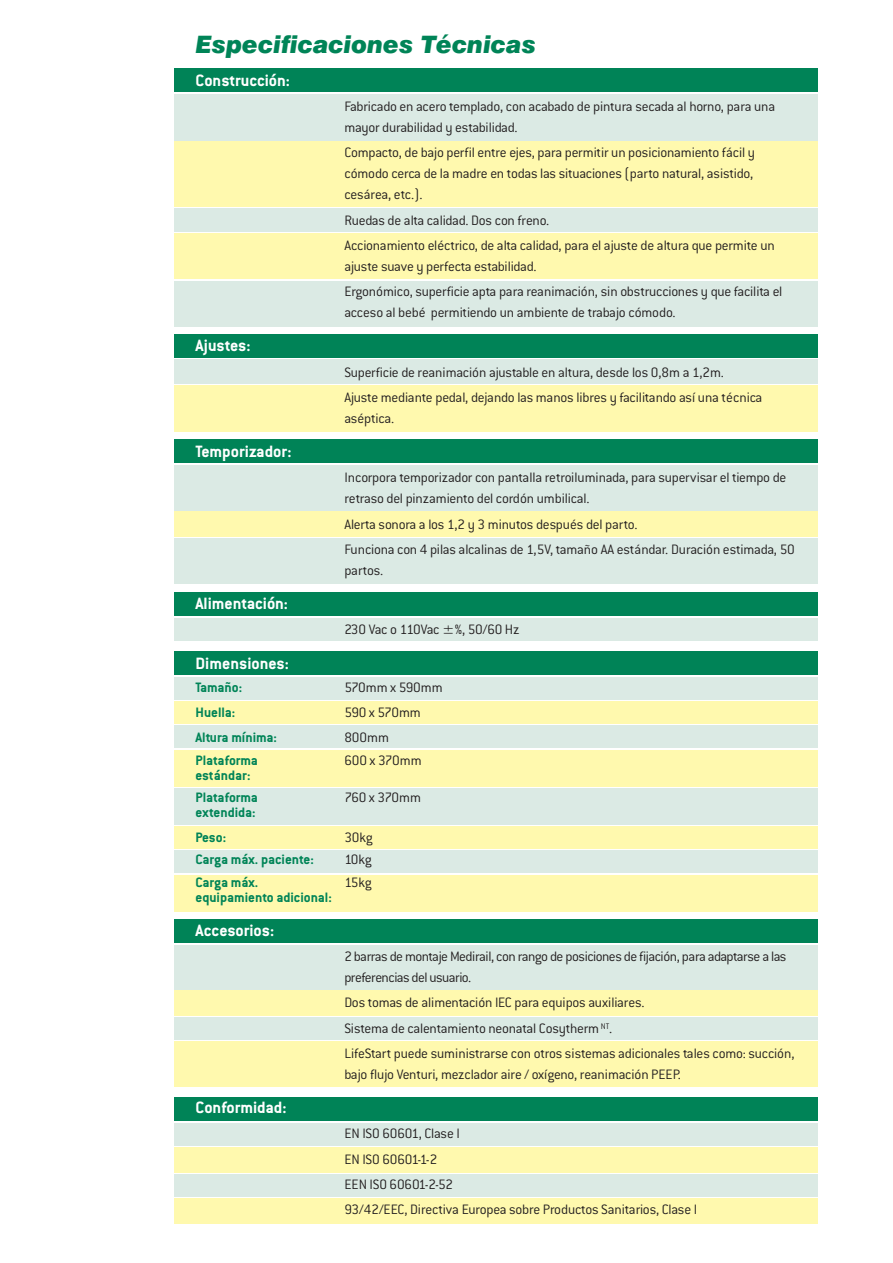
<style>
.page{position:relative;width:893px;height:1263px;background:#fff}
.page>*{position:absolute;margin:0;border:0;box-sizing:border-box;transform-origin:0 0}
.t1{font:italic 900 24px "Swiss 721 BT";color:#008457}
.t2{font:700 18px "Conduit ITC";color:#fff}
.t3{font:300 15px/25.2px "Conduit ITC";letter-spacing:-.015em;color:#231f20}
.t4{font:700 15px/22.2px "Conduit ITC";color:#008457}
.t5{font:300 15px/21px "Conduit ITC";letter-spacing:-.035em;color:#231f20}
</style>
<div class="page">
<div style="left:174px;top:334px;width:643px;height:24px;background:#008357"></div>
<div style="left:174px;top:360px;width:643px;height:24px;background:#dbeae4"></div>
<div style="left:174px;top:385px;width:643px;height:46px;background:#fff9ae"></div>
<div style="left:174px;top:440px;width:643px;height:23px;background:#008357"></div>
<div style="left:174px;top:465px;width:643px;height:46px;background:#dbeae4"></div>
<div style="left:174px;top:538px;width:643px;height:46px;background:#dbeae4"></div>
<div style="left:174px;top:512px;width:643px;height:25px;background:#fff9ae"></div>
<div style="left:174px;top:1017px;width:643px;height:23px;background:#dbeae4"></div>
<div style="left:174px;top:991px;width:643px;height:25px;background:#fff9ae"></div>
<div style="left:174px;top:1041px;width:643px;height:45px;background:#fff9ae"></div>
<div style="left:174px;top:592px;width:643px;height:24px;background:#008357"></div>
<div style="left:174px;top:618px;width:643px;height:23px;background:#dbeae4"></div>
<div style="left:174px;top:652px;width:643px;height:23px;background:#008357"></div>
<div style="left:174px;top:677px;width:643px;height:23px;background:#dbeae4"></div>
<div style="left:174px;top:701px;width:643px;height:23px;background:#fff9ae"></div>
<div style="left:174px;top:725px;width:643px;height:23px;background:#dbeae4"></div>
<div style="left:174px;top:788px;width:643px;height:37px;background:#dbeae4"></div>
<div style="left:174px;top:750px;width:643px;height:37px;background:#fff9ae"></div>
<div style="left:174px;top:826px;width:643px;height:23px;background:#fff9ae"></div>
<div style="left:174px;top:850px;width:643px;height:23px;background:#dbeae4"></div>
<div style="left:174px;top:874px;width:643px;height:37px;background:#fff9ae"></div>
<div style="left:174px;top:919px;width:643px;height:23px;background:#008357"></div>
<div style="left:174px;top:944px;width:643px;height:45px;background:#dbeae4"></div>
<div style="left:174px;top:1174px;width:643px;height:22px;background:#dbeae4"></div>
<div style="left:174px;top:1147px;width:643px;height:25px;background:#fff9ae"></div>
<div style="left:174px;top:1097px;width:643px;height:24px;background:#008357"></div>
<div style="left:174px;top:1123px;width:643px;height:23px;background:#dbeae4"></div>
<div style="left:174px;top:1198px;width:643px;height:25px;background:#fff9ae"></div>
<div style="left:174px;top:68px;width:643px;height:24px;background:#008357"></div>
<div style="left:174px;top:94px;width:643px;height:46px;background:#dbeae4"></div>
<div style="left:174px;top:142px;width:643px;height:65px;background:#fff9ae"></div>
<div style="left:174px;top:233px;width:643px;height:46px;background:#fff9ae"></div>
<div style="left:174px;top:208px;width:643px;height:24px;background:#dbeae4"></div>
<div style="left:174px;top:281px;width:643px;height:45px;background:#dbeae4"></div>
<h1 class="t1" style="left:195px;top:33px;width:342px">Especificaciones Técnicas</h1>
<p class="t2" style="left:195px;top:74px;width:96px">Construcción:</p>
<p class="t3" style="left:344px;top:98px;width:432px;line-height:21px">Fabricado en acero templado, con acabado de pintura secada al horno, para una mayor durabilidad y estabilidad.</p>
<p class="t3" style="left:344px;top:144px;width:412px;line-height:21px;text-align:justify">Compacto, de bajo perfil entre ejes, para permitir un posicionamiento fácil y cómodo cerca de la madre en todas las situaciones (parto natural, asistido, cesárea, etc.).</p>
<p class="t3" style="left:344px;top:209px;width:432px">Ruedas de alta calidad. Dos con freno.<br>Accionamiento eléctrico, de alta calidad, para el ajuste de altura que permite un</p>
<p class="t3" style="left:344px;top:255px;width:439px">ajuste suave y perfecta estabilidad.<br>Ergonómico, superficie apta para reanimación, sin obstrucciones y que facilita el</p>
<p class="t3" style="left:344px;top:301px;width:333px">acceso al bebé permitiendo un ambiente de trabajo cómodo.</p>
<p class="t2" style="left:195px;top:340px;width:57px">Ajustes:</p>
<p class="t3" style="left:344px;top:361px;width:420px">Superficie de reanimación ajustable en altura, desde los 0,8m a 1,2m.<br>Ajuste mediante pedal, dejando las manos libres y facilitando así una técnica</p>
<p class="t3" style="left:344px;top:407px;width:51px">aséptica.</p>
<p class="t2" style="left:195px;top:446px;width:98px">Temporizador:</p>
<p class="t3" style="left:344px;top:469px;width:444px;line-height:21px">Incorpora temporizador con pantalla retroiluminada, para supervisar el tiempo de retraso del pinzamiento del cordón umbilical.</p>
<p class="t3" style="left:344px;top:513px;width:452px">Alerta sonora a los 1,2 y 3 minutos después del parto.<br>Funciona con 4 pilas alcalinas de 1,5V, tamaño AA estándar. Duración estimada, 50</p>
<p class="t3" style="left:344px;top:559px;width:40px">partos.</p>
<p class="t2" style="left:195px;top:598px;width:94px">Alimentación:</p>
<p class="t3" style="left:344px;top:619px;width:177px">230 Vac o 110Vac ±%, 50/60 Hz</p>
<p class="t2" style="left:195px;top:657px;width:95px">Dimensiones:</p>
<p class="t4" style="left:195px;top:678px;width:48px">Tamaño:</p>
<p class="t3" style="left:344px;top:676px;width:100px">570mm x 590mm</p>
<p class="t4" style="left:195px;top:703px;width:41px">Huella:</p>
<p class="t3" style="left:344px;top:701px;width:78px">590 x 570mm</p>
<p class="t4" style="left:195px;top:728px;width:83px">Altura mínima:</p>
<p class="t3" style="left:344px;top:727px;width:46px">800mm</p>
<p class="t4" style="left:195px;top:750px;width:64px">Plataforma</p>
<p class="t3" style="left:344px;top:749px;width:79px">600 x 370mm</p>
<p class="t4" style="left:195px;top:765px;width:64px">estándar:<br>Plataforma</p>
<p class="t3" style="left:344px;top:786px;width:78px">760 x 370mm</p>
<p class="t4" style="left:195px;top:801px;width:62px;line-height:25.2px">extendida:<br>Peso:</p>
<p class="t3" style="left:344px;top:826px;width:30px">30kg</p>
<p class="t4" style="left:195px;top:850px;width:120px">Carga máx. paciente:</p>
<p class="t3" style="left:344px;top:849px;width:29px">10kg</p>
<p class="t4" style="left:195px;top:872px;width:64px">Carga máx.</p>
<p class="t3" style="left:344px;top:871px;width:29px">15kg</p>
<p class="t4" style="left:195px;top:887px;width:138px">equipamiento adicional:</p>
<p class="t2" style="left:195px;top:924px;width:80px">Accesorios:</p>
<p class="t5" style="left:344px;top:947px;width:444px">2 barras de montaje Medirail, con rango de posiciones de fijación, para adaptarse a las preferencias del usuario.</p>
<p class="t3" style="left:344px;top:992px;width:452px">Dos tomas de alimentación IEC para equipos auxiliares.<br>Sistema de calentamiento neonatal Cosytherm <sup>NT</sup>.<br>LifeStart puede suministrarse con otros sistemas adicionales tales como: succión,</p>
<p class="t3" style="left:344px;top:1063px;width:338px">bajo flujo Venturi, mezclador aire / oxígeno, reanimación PEEP.</p>
<p class="t2" style="left:195px;top:1102px;width:92px">Conformidad:</p>
<p class="t3" style="left:344px;top:1123px;width:354px">EN ISO 60601, Clase I<br>EN ISO 60601-1-2<br>EEN ISO 60601-2-52<br>93/42/EEC, Directiva Europea sobre Productos Sanitarios, Clase I</p>
</div>
